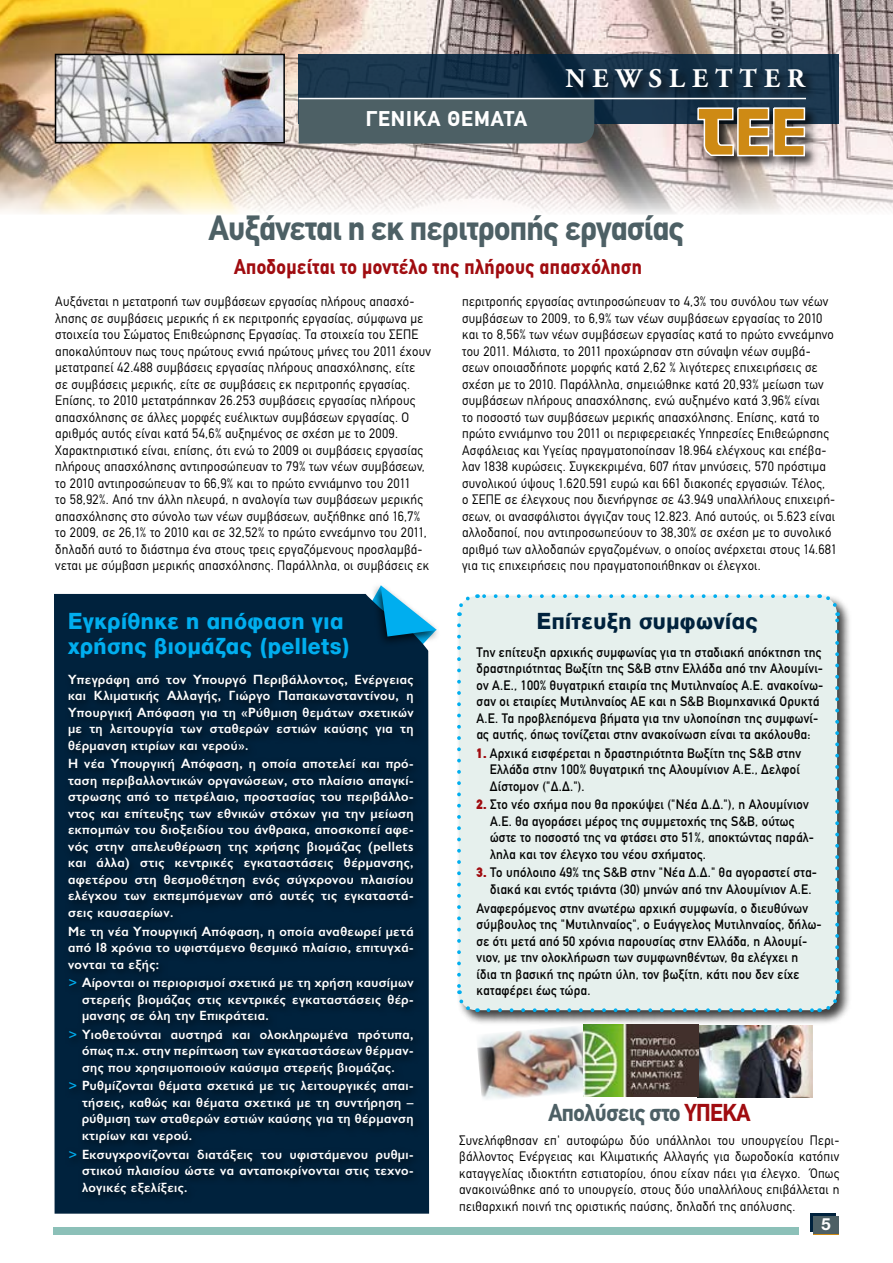
<style>
.page{position:relative;width:893px;height:1263px;background:#fff}
.page>*{position:absolute;margin:0;border:0;box-sizing:border-box;transform-origin:0 0}
.t1{font:700 34.5px "CF Din";letter-spacing:-.02em;color:#4d6065;scale:.94 1}
.t2{font:700 27px "CF Garamond";letter-spacing:.26em;color:#fff}
.t3{font:800 24px/25.5px "Helvetica Neue Greek";letter-spacing:.02em;color:#00aeef;scale:.94 1}
.t4{font:800 24px "Helvetica Neue Greek";letter-spacing:.02em;color:#00223d;scale:.94 1}
.t5{font:700 24px "CF Din";letter-spacing:-.02em;color:#4d6065;scale:.94 1}
.t6{font:700 21px "CF Din";letter-spacing:.02em;color:#a00c10;scale:.9 1}
.t7{font:700 21px "CF Din";letter-spacing:.05em;color:#fff}
.t8{font:700 18px "Helvetica Neue Greek";color:#fff}
.t9{font:13.5px/16.5px "CF Din";letter-spacing:.02em;color:#000;scale:.94 1}
.t10{font:13.5px/16.5px "Gill Sans Hel Demi";letter-spacing:.03em;color:#fff;text-align:justify}
.t11{font:13.5px/16.5px "CF Din";letter-spacing:.02em;color:#000;scale:.94 1}
.s1{font-weight:900;color:#a00c10}
.s2{color:#00aeef}
.s3{color:#a00c10}
</style>
<div class="page">
<img style="left:0;top:0;width:893px;height:214px">
<svg style="left:299px;top:54px;width:540px;height:44px;background:#18354c"></svg>
<div style="left:563px;top:67px;width:330px;height:71px;background:#000;opacity:.75"></div>
<div style="left:695px;top:105px;width:59px;height:72px;background:#000;opacity:.75"></div>
<div style="left:735px;top:105px;width:54px;height:71px;background:#000;opacity:.75"></div>
<div style="left:771px;top:105px;width:54px;height:71px;background:#000;opacity:.75"></div>
<svg style="left:696px;top:107px;width:110px;height:50px;background:#b69155"></svg>
<img style="left:58px;top:57px;width:224px;height:84px">
<div style="left:55px;top:54px;width:230px;height:90px;border:2px solid #000"></div>
<div style="left:299px;top:99px;width:297px;height:45px;background:#4d6065"></div>
<hr style="left:299px;top:98px;width:507px;height:1px;background:#fff">
<div style="left:810px;top:1214px;width:26px;height:18px;background:#00223d"></div>
<div style="left:813px;top:1216px;width:26px;height:18px;background:#4d6065"></div>
<div style="left:53px;top:1227px;width:746px;height:7px;background:#8cc0b8"></div>
<div style="left:455px;top:592px;width:404px;height:441px;background:#000;opacity:.75"></div>
<div style="left:459px;top:596px;width:378px;height:414px;background:#e6f0ed;border-radius:18px"></div>
<svg style="left:488px;top:1008px;width:325px;height:4px"></svg>
<svg style="left:456px;top:625px;width:22px;height:389px"></svg>
<svg style="left:819px;top:990px;width:22px;height:23px"></svg>
<svg style="left:819px;top:592px;width:21px;height:389px"></svg>
<svg style="left:455px;top:593px;width:353px;height:23px"></svg>
<div style="left:54px;top:594px;width:375px;height:620px;background:#00223d"></div>
<div style="left:62px;top:669px;width:389px;height:560px;background:#000;opacity:.75"></div>
<div style="left:370px;top:580px;width:79px;height:81px;background:#000;opacity:.75"></div>
<svg style="left:370px;top:585px;width:67px;height:63px"></svg>
<img style="left:699px;top:1026px;width:113px;height:71px">
<img style="left:476px;top:1025px;width:107px;height:74px">
<img style="left:583px;top:1025px;width:116px;height:72px">
<h3 class="t7" style="left:366px;top:108px;width:163px">ΓΕΝΙΚΑ ΘΕΜΑΤΑ</h3>
<h2 class="t2" style="left:565px;top:65px;width:241px">NEWSLETTER</h2>
<h1 class="t1" style="left:209px;top:209px;width:507px">Αυξάνεται η εκ περιτροπής εργασίας</h1>
<h3 class="t6" style="left:234px;top:255px;width:455px">Αποδομείται το μοντέλο της πλήρους απασχόληση</h3>
<p class="t9" style="left:55px;top:293px;width:401px">Αυξάνεται η μετατροπή των συμβάσεων εργασίας πλήρους απασχό&shy;λησης σε συμβάσεις μερικής ή εκ περιτροπής εργασίας, σύμφωνα με στοιχεία του Σώματος Επιθεώρησης Εργασίας. Τα στοιχεία του ΣΕΠΕ αποκαλύπτουν πως τους πρώτους εννιά πρώτους μήνες του 2011 έχουν μετατραπεί 42.488 συμβάσεις εργασίας πλήρους απασχόλησης, είτε σε συμβάσεις μερικής, είτε σε συμβάσεις εκ περιτροπής εργασίας.<br>Επίσης, το 2010 μετατράπηκαν 26.253 συμβάσεις εργασίας πλήρους απασχόλησης σε άλλες μορφές ευέλικτων συμβάσεων εργασίας. Ο αριθμός αυτός είναι κατά 54,6% αυξημένος σε σχέση με το 2009.<br>Χαρακτηριστικό είναι, επίσης, ότι ενώ το 2009 οι συμβάσεις εργασίας πλήρους απασχόλησης αντιπροσώπευαν το 79% των νέων συμβάσεων, το 2010 αντιπροσώπευαν το 66,9% και το πρώτο εννιάμηνο του 2011<br>το 58,92%. Από την άλλη πλευρά, η αναλογία των συμβάσεων μερικής απασχόλησης στο σύνολο των νέων συμβάσεων, αυξήθηκε από 16,7% το 2009, σε 26,1% το 2010 και σε 32,52% το πρώτο εννεάμηνο του 2011, δηλαδή αυτό το διάστημα ένα στους τρεις εργαζόμενους προσλαμβά&shy;νεται με σύμβαση μερικής απασχόλησης. Παράλληλα, οι συμβάσεις εκ</p>
<p class="t9" style="left:462px;top:293px;width:399px">περιτροπής εργασίας αντιπροσώπευαν το 4,3% του συνόλου των νέων συμβάσεων το 2009, το 6,9% των νέων συμβάσεων εργασίας το 2010 και το 8,56% των νέων συμβάσεων εργασίας κατά το πρώτο εννεάμηνο του 2011. Μάλιστα, το 2011 προχώρησαν στη σύναψη νέων συμβά&shy;σεων οποιασδήποτε μορφής κατά 2,62 % λιγότερες επιχειρήσεις σε σχέση με το 2010. Παράλληλα, σημειώθηκε κατά 20,93% μείωση των συμβάσεων πλήρους απασχόλησης, ενώ αυξημένο κατά 3,96% είναι<br>το ποσοστό των συμβάσεων μερικής απασχόλησης. Επίσης, κατά το πρώτο εννιάμηνο του 2011 οι περιφερειακές Υπηρεσίες Επιθεώρησης Ασφάλειας και Υγείας πραγματοποίησαν 18.964 ελέγχους και επέβα&shy;λαν 1838 κυρώσεις. Συγκεκριμένα, 607 ήταν μηνύσεις, 570 πρόστιμα συνολικού ύψους 1.620.591 ευρώ και 661 διακοπές εργασιών. Τέλος,<br>ο ΣΕΠΕ σε έλεγχους που διενήργησε σε 43.949 υπαλλήλους επιχειρή&shy;σεων, οι ανασφάλιστοι άγγιζαν τους 12.823. Από αυτούς, οι 5.623 είναι αλλοδαποί, που αντιπροσωπεύουν το 38,30% σε σχέση με το συνολικό αριθμό των αλλοδαπών εργαζομένων, ο οποίος ανέρχεται στους 14.681 για τις επιχειρήσεις που πραγματοποιήθηκαν οι έλεγχοι.</p>
<h3 class="t3" style="left:68px;top:608px;width:302px">Εγκρίθηκε η απόφαση για χρήσης βιομάζας (pellets)</h3>
<h3 class="t4" style="left:537px;top:608px;width:237px">Επίτευξη συμφωνίας</h3>
<p class="t11" style="left:476px;top:644px;width:370px">Την επίτευξη αρχικής συμφωνίας για τη σταδιακή απόκτηση της δραστηριότητας Βωξίτη της S&amp;B στην Ελλάδα από την Αλουμίνι&shy;ον Α.Ε., 100% θυγατρική εταιρία της Μυτιληναίος Α.Ε. ανακοίνω&shy;σαν οι εταιρίες Μυτιληναίος ΑΕ και η S&amp;B Βιομηχανικά Ορυκτά Α.Ε. Τα προβλεπόμενα βήματα για την υλοποίηση της συμφωνί&shy;ας αυτής, όπως τονίζεται στην ανακοίνωση είναι τα ακόλουθα:</p>
<p class="t11" style="left:490px;top:745px;width:333px;text-align:justify;text-indent:-13px"><span class="s1">1.</span> Αρχικά εισφέρεται η δραστηριότητα Βωξίτη της S&amp;B στην Ελλάδα στην 100% θυγατρική της Αλουμίνιον Α.Ε., Δελφοί Δίστομον ("Δ.Δ.").</p>
<p class="t11" style="left:490px;top:796px;width:346px;text-indent:-14px"><span class="s1">2.</span> Στο νέο σχήμα που θα προκύψει ("Νέα Δ.Δ."), η Αλουμίνιον Α.Ε. θα αγοράσει μέρος της συμμετοχής της S&amp;B, ούτως ώστε το ποσοστό της να φτάσει στο 51%, αποκτώντας παράλ&shy;ληλα και τον έλεγχο του νέου σχήματος.</p>
<p class="t11" style="left:476px;top:865px;width:364px;text-align:center"><span class="s1">3.</span> Το υπόλοιπο 49% της S&amp;B στην "Νέα Δ.Δ." θα αγοραστεί στα&shy;διακά και εντός τριάντα (30) μηνών από την Αλουμίνιον Α.Ε.</p>
<p class="t11" style="left:476px;top:900px;width:369px">Αναφερόμενος στην ανωτέρω αρχική συμφωνία, ο διευθύνων σύμβουλος της "Μυτιληναίος", ο Ευάγγελος Μυτιληναίος, δήλω&shy;σε ότι μετά από 50 χρόνια παρουσίας στην Ελλάδα, η Αλουμί&shy;νιον, με την ολοκλήρωση των συμφωνηθέντων, θα ελέγχει η ίδια τη βασική της πρώτη ύλη, τον βωξίτη, κάτι που δεν είχε καταφέρει έως τώρα.</p>
<p class="t10" style="left:68px;top:671px;width:347px">Υπεγράφη από τον Υπουργό Περιβάλλοντος, Ενέργειας και Κλιματικής Αλλαγής, Γιώργο Παπακωνσταντίνου, η Υπουργική Απόφαση για τη «Ρύθμιση θεμάτων σχετικών με τη λειτουργία των σταθερών εστιών καύσης για τη θέρμανση κτιρίων και νερού».</p>
<p class="t10" style="left:68px;top:756px;width:347px">Η νέα Υπουργική Απόφαση, η οποία αποτελεί και πρό&shy;ταση περιβαλλοντικών οργανώσεων, στο πλαίσιο απαγκί&shy;στρωσης από το πετρέλαιο, προστασίας του περιβάλλο&shy;ντος και επίτευξης των εθνικών στόχων για την μείωση εκπομπών του διοξειδίου του άνθρακα, αποσκοπεί αφε&shy;νός στην απελευθέρωση της χρήσης βιομάζας (pellets και άλλα) στις κεντρικές εγκαταστάσεις θέρμανσης, αφετέρου στη θεσμοθέτηση ενός σύγχρονου πλαισίου ελέγχου των εκπεμπόμενων από αυτές τις εγκαταστά&shy;σεις καυσαερίων.</p>
<p class="t10" style="left:68px;top:923px;width:347px">Με τη νέα Υπουργική Απόφαση, η οποία αναθεωρεί μετά από 18 χρόνια το υφιστάμενο θεσμικό πλαίσιο, επιτυγχά&shy;νονται τα εξής:</p>
<p class="t10" style="left:82px;top:975px;width:333px;text-indent:-14px"><span class="s2">&gt;</span> Αίρονται οι περιορισμοί σχετικά με τη χρήση καυσίμων στερεής βιομάζας στις κεντρικές εγκαταστάσεις θέρ&shy;μανσης σε όλη την Επικράτεια.</p>
<p class="t10" style="left:82px;top:1026px;width:333px;text-indent:-14px"><span class="s2">&gt;</span> Υιοθετούνται αυστηρά και ολοκληρωμένα πρότυπα, όπως π.χ. στην περίπτωση των εγκαταστάσεων θέρμαν&shy;σης που χρησιμοποιούν καύσιμα στερεής βιομάζας.</p>
<p class="t10" style="left:82px;top:1078px;width:333px;text-indent:-14px"><span class="s2">&gt;</span> Ρυθμίζονται θέματα σχετικά με τις λειτουργικές απαι&shy;τήσεις, καθώς και θέματα σχετικά με τη συντήρηση – ρύθμιση των σταθερών εστιών καύσης για τη θέρμανση κτιρίων και νερού.</p>
<p class="t10" style="left:82px;top:1146px;width:333px;text-indent:-14px"><span class="s2">&gt;</span> Εκσυγχρονίζονται διατάξεις του υφιστάμενου ρυθμι&shy;στικού πλαισίου ώστε να ανταποκρίνονται στις τεχνο&shy;λογικές εξελίξεις.</p>
<h3 class="t5" style="left:548px;top:1100px;width:216px">Απολύσεις στο <span class="s3">ΥΠΕΚΑ</span></h3>
<p class="t9" style="left:459px;top:1132px;width:406px;text-align:justify">Συνελήφθησαν επ' αυτοφώρω δύο υπάλληλοι του υπουργείου Περι&shy;βάλλοντος Ενέργειας και Κλιματικής Αλλαγής για δωροδοκία κατόπιν καταγγελίας ιδιοκτήτη εστιατορίου, όπου είχαν πάει για έλεγχο. Όπως ανακοινώθηκε από το υπουργείο, στους δύο υπαλλήλους επιβάλλεται η πειθαρχική ποινή της οριστικής παύσης, δηλαδή της απόλυσης.</p>
<h3 class="t8" style="left:821px;top:1215px;width:11px">5</h3>
</div>
